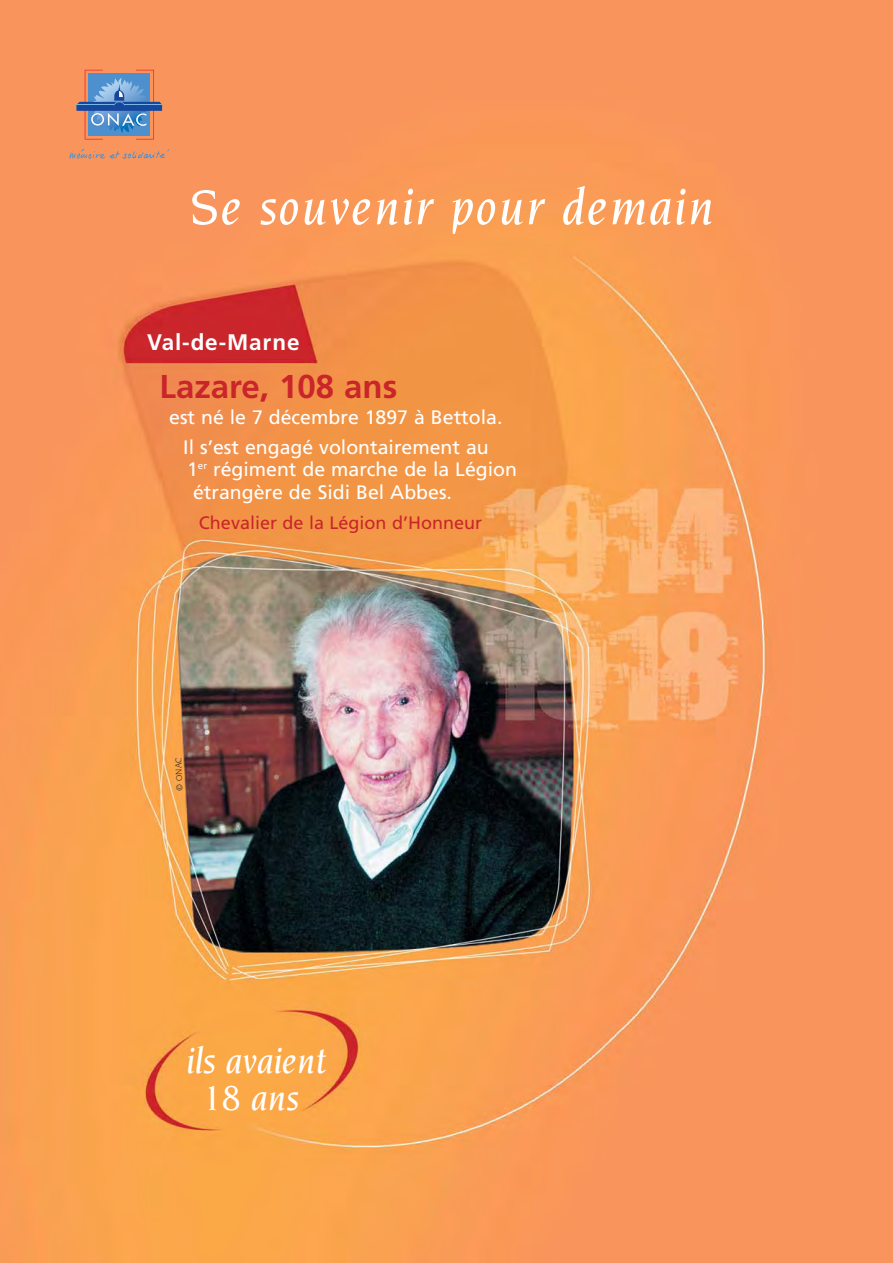
<style>
.page{position:relative;width:893px;height:1263px;background:#fff}
.page>*{position:absolute;margin:0;border:0;box-sizing:border-box;transform-origin:0 0}
.t1{font:italic 500 52.5px "Novarese";letter-spacing:.035em;color:#fff}
.t2{font:italic 500 37.5px/37.5px "Novarese";color:#fff;text-align:center}
.t3{font:700 33px "Frutiger";color:#c9252b}
.t4{font:700 22.5px "Frutiger";letter-spacing:.04em;color:#fff}
.t5{font:19.5px/30px "Frutiger";color:#fff;text-align:center}
.t6{font:18px "Frutiger";color:#c9252b}
.t7{font:9px "Novarese";color:#231f20}
</style>
<div class="page">
<img style="left:0;top:0;width:893px;height:1263px">
<svg style="left:69px;top:149px;width:100px;height:10px"></svg>
<svg style="left:76px;top:70px;width:86px;height:70px"></svg>
<hr style="left:76px;top:105px;width:38px;height:1px;background:#77b6e4">
<hr style="left:124px;top:105px;width:38px;height:1px;background:#77b6e4">
<h1 class="t1" style="left:190px;top:186px;width:525px">Se souvenir pour demain</h1>
<p class="t4" style="left:147px;top:333px;width:154px">Val-de-Marne</p>
<h3 class="t3" style="left:160px;top:373px;width:239px">Lazare, 108 ans</h3>
<p class="t5" style="left:169px;top:403px;width:335px">est né le 7 décembre 1897 à Bettola.<br>Il s’est engagé volontairement au</p>
<p class="t5" style="left:193px;top:460px;width:325px;line-height:22.5px;text-align:left;text-indent:-6px">1<sup>er</sup> régiment de marche de la Légion étrangère de Sidi Bel Abbes.</p>
<p class="t6" style="left:199px;top:515px;width:285px">Chevalier de la Légion d’Honneur</p>
<p class="t7" style="left:176px;top:791px;width:35px;rotate:-92deg">© ONAC</p>
<h2 class="t2" style="left:186px;top:1044px;width:141px">ils avaient<br>18 ans</h2>
</div>
